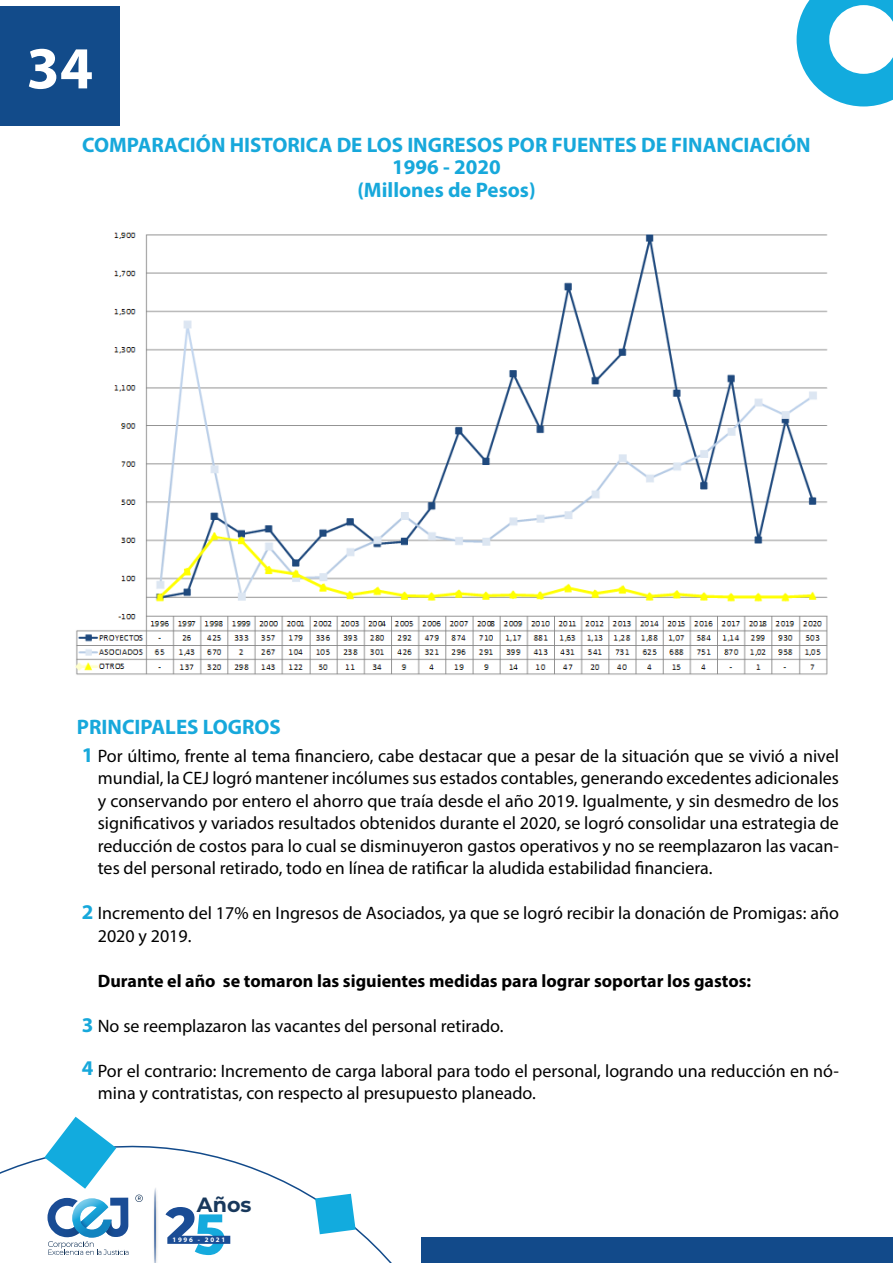
<style>
.page{position:relative;width:893px;height:1263px;background:#fff}
.page>*{position:absolute;margin:0;border:0;box-sizing:border-box;transform-origin:0 0}
.t1{font:700 60px "Myriad Pro";color:#fff}
.t2{font:700 21px/22.5px "Myriad Pro";color:#17a8db;text-align:center}
.t3{font:700 20.7px "Montserrat";color:#18385c}
.t4{font:18px/22.5px "Myriad Pro";color:#000}
.t5{font:700 18px "Myriad Pro";color:#000}
.t6{font:700 6.9px "Myriad Pro";letter-spacing:.25em;color:#fff}
</style>
<div class="page">
<div style="left:422px;top:1237px;width:471px;height:26px;background:#124a8a"></div>
<svg style="left:0;top:1116px;width:422px;height:147px"></svg>
<svg style="left:44px;top:1117px;width:72px;height:72px"></svg>
<svg style="left:315px;top:1194px;width:41px;height:40px"></svg>
<svg style="left:797px;top:0;width:96px;height:106px"></svg>
<div style="left:0;top:6px;width:120px;height:120px;background:#124b8a"></div>
<svg style="left:135px;top:1194px;width:8px;height:8px"></svg>
<svg style="left:47px;top:1197px;width:81px;height:58px"></svg>
<img style="left:151px;top:1184px;width:9px;height:79px">
<svg style="left:154px;top:1187px;width:2px;height:76px"></svg>
<svg style="left:165px;top:1207px;width:65px;height:48px"></svg>
<img style="left:75px;top:232px;width:753px;height:443px">
<h1 class="t1" style="left:27px;top:29px;width:68px">34</h1>
<p class="t2" style="left:82px;top:133px;width:730px">COMPARACIÓN HISTORICA DE LOS INGRESOS POR FUENTES DE FINANCIACIÓN<br>1996 - 2020<br>(Millones de Pesos)</p>
<p class="t2" style="left:77px;top:715px;width:205px">PRINCIPALES LOGROS</p>
<p class="t4" style="left:98px;top:744px;width:743px;text-align:justify">Por último, frente al tema financiero, cabe destacar que a pesar de la situación que se vivió a nivel mundial, la CEJ logró mantener incólumes sus estados contables, generando excedentes adicionales y conservando por entero el ahorro que traía desde el año 2019. Igualmente, y sin desmedro de los significativos y variados resultados obtenidos durante el 2020, se logró consolidar una estrategia de reducción de costos para lo cual se disminuyeron gastos operativos y no se reemplazaron las vacan&shy;tes del personal retirado, todo en línea de ratificar la aludida estabilidad financiera.</p>
<p class="t4" style="left:98px;top:902px;width:743px">Incremento del 17% en Ingresos de Asociados, ya que se logró recibir la donación de Promigas: año<br>2020 y 2019.</p>
<p class="t5" style="left:98px;top:969px;width:655px">Durante el año se tomaron las siguientes medidas para lograr soportar los gastos:</p>
<p class="t4" style="left:98px;top:1014px;width:407px">No se reemplazaron las vacantes del personal retirado.</p>
<p class="t4" style="left:98px;top:1059px;width:743px">Por el contrario: Incremento de carga laboral para todo el personal, logrando una reducción en nó&shy;mina y contratistas, con respecto al presupuesto planeado.</p>
<p class="t2" style="left:82px;top:743px;width:13px">1</p>
<p class="t2" style="left:82px;top:899px;width:13px">2</p>
<p class="t2" style="left:82px;top:1002px;width:13px;line-height:43px;text-align:left">3<br>4</p>
<p class="t3" style="left:197px;top:1189px;width:56px">Años</p>
<p class="t6" style="left:172px;top:1235px;width:54px">1996 - 2021</p>
</div>
